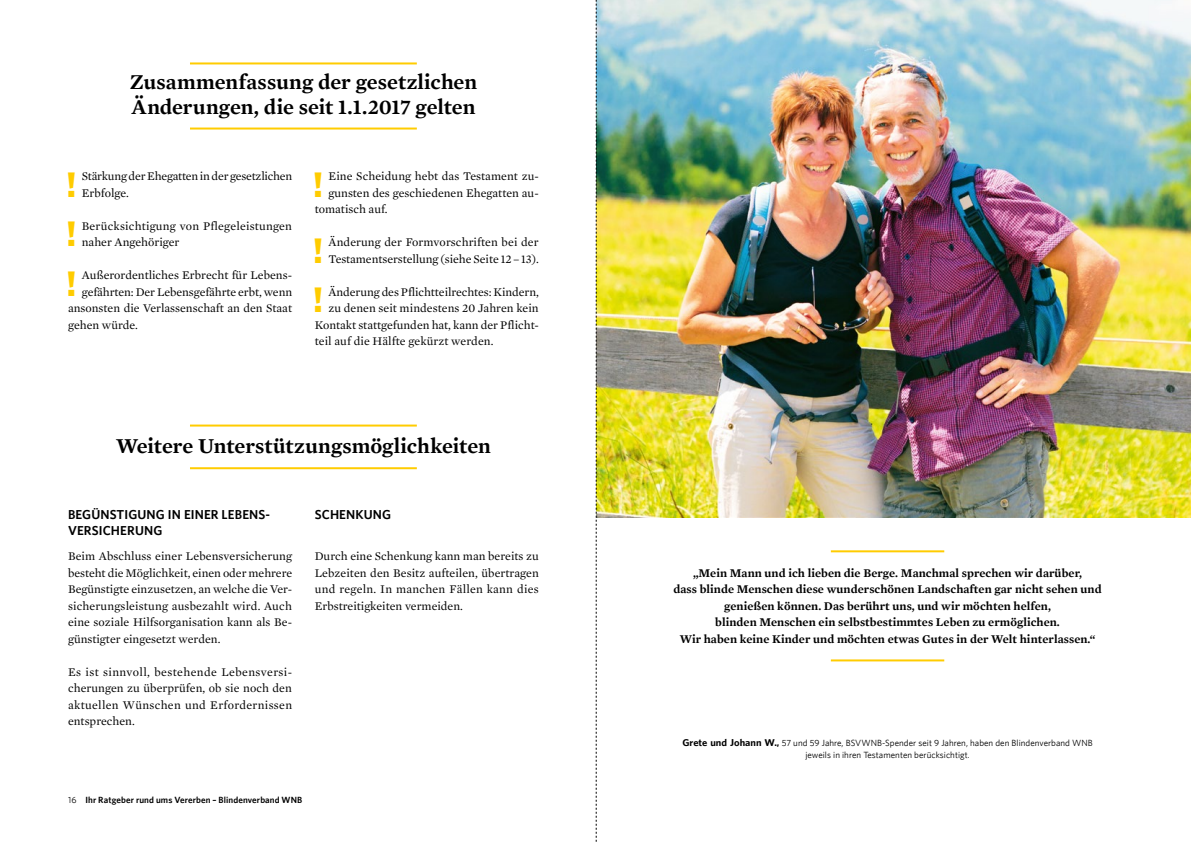
<style>
.page{position:relative;width:1191px;height:842px;background:#fff}
.page>*{position:absolute;margin:0;border:0;box-sizing:border-box;transform-origin:0 0}
.t1{font:700 35.7px "Whitney";color:#fc0}
.t2{font:600 21.5px/25px "Mercury Text G1";color:#000}
.t3{font:600 13px/16.5px "Whitney";letter-spacing:.01em;color:#000}
.t4{font:12px/16.5px "Mercury Text G1";color:#000;text-align:justify}
.t5{font:600 12px/16.5px "Mercury Text G1";letter-spacing:.005em;color:#000;text-align:center}
.t6{font:12px/16.5px "Mercury Text G1";letter-spacing:-.02em;color:#000}
.t7{font:9px/12px "Whitney";letter-spacing:.005em;color:#000;text-align:center}
.t8{font:600 9px "Whitney";letter-spacing:.015em;color:#000}
.s1{font-weight:400}
.s2{font-family:"Whitney Sans Bold OSF"}
</style>
<div class="page">
<hr style="left:190px;top:128px;width:227px;height:2px;background:#fc0">
<hr style="left:190px;top:467px;width:227px;height:2px;background:#fc0">
<hr style="left:190px;top:62px;width:227px;height:2px;background:#fc0">
<hr style="left:190px;top:425px;width:227px;height:2px;background:#fc0">
<hr style="left:831px;top:550px;width:113px;height:2px;background:#fc0">
<img style="left:597px;top:0;width:594px;height:517px">
<hr style="left:831px;top:659px;width:113px;height:2px;background:#fc0">
<svg style="left:596px;top:0;width:1px;height:842px"></svg>
<h2 class="t2" style="left:130px;top:70px;width:349px">Zusammenfassung der gesetzlichen<br>Änderungen, die seit 1.1.2017 gelten</h2>
<h1 class="t1" style="left:66px;top:163px;width:12px">!</h1>
<p class="t6" style="left:82px;top:168px;width:212px">Stärkung der Ehegatten in der gesetzlichen<br>Erbfolge.</p>
<h1 class="t1" style="left:66px;top:212px;width:12px">!</h1>
<p class="t4" style="left:82px;top:218px;width:212px">Berücksichtigung von Pflegeleistungen naher Angehöriger</p>
<h1 class="t1" style="left:66px;top:262px;width:12px">!</h1>
<p class="t4" style="left:82px;top:267px;width:212px">Außerordentliches Erbrecht für Lebens-</p>
<p class="t4" style="left:82px;top:284px;width:212px">gefährten: Der Lebensgefährte erbt, wenn</p>
<p class="t4" style="left:68px;top:300px;width:225px">ansonsten die Verlassenschaft an den Staat</p>
<p class="t4" style="left:68px;top:317px;width:71px">gehen würde.</p>
<h1 class="t1" style="left:313px;top:163px;width:12px">!</h1>
<p class="t4" style="left:328px;top:168px;width:212px">Eine Scheidung hebt das Testament zu-</p>
<p class="t4" style="left:328px;top:185px;width:212px">gunsten des geschiedenen Ehegatten au-</p>
<p class="t4" style="left:315px;top:201px;width:74px">tomatisch auf.</p>
<h1 class="t1" style="left:313px;top:229px;width:12px">!</h1>
<p class="t4" style="left:328px;top:234px;width:212px">Änderung der Formvorschriften bei der<br>Testamentserstellung (siehe Seite 12–13).</p>
<h1 class="t1" style="left:313px;top:278px;width:12px">!</h1>
<p class="t4" style="left:328px;top:284px;width:212px">Änderung des Pflichtteilrechtes: Kindern,</p>
<p class="t4" style="left:328px;top:300px;width:212px">zu denen seit mindestens 20 Jahren kein</p>
<p class="t4" style="left:315px;top:317px;width:225px">Kontakt stattgefunden hat, kann der Pflicht-</p>
<p class="t4" style="left:315px;top:333px;width:180px">teil auf die Hälfte gekürzt werden.</p>
<h2 class="t2" style="left:116px;top:433px;width:376px">Weitere Unterstützungsmöglichkeiten</h2>
<p class="t3" style="left:68px;top:506px;width:204px">BEGÜNSTIGUNG IN EINER LEBENS-<br>VERSICHERUNG</p>
<p class="t4" style="left:68px;top:548px;width:226px">Beim Abschluss einer Lebensversicherung besteht die Möglichkeit, einen oder mehrere Begünstigte einzusetzen, an welche die Ver&shy;sicherungsleistung ausbezahlt wird. Auch eine soziale Hilfsorganisation kann als Be&shy;günstigter eingesetzt werden.</p>
<p class="t4" style="left:68px;top:663px;width:226px">Es ist sinnvoll, bestehende Lebensversi&shy;cherungen zu überprüfen, ob sie noch den aktuellen Wünschen und Erfordernissen entsprechen.</p>
<p class="t3" style="left:315px;top:506px;width:78px">SCHENKUNG</p>
<p class="t4" style="left:315px;top:548px;width:226px">Durch eine Schenkung kann man bereits zu Lebzeiten den Besitz aufteilen, übertragen und regeln. In manchen Fällen kann dies Erbstreitigkeiten vermeiden.</p>
<p class="t8" style="left:68px;top:794px;width:236px"><span class="s1">16</span> Ihr Ratgeber rund ums Vererben – Blindenverband WNB</p>
<p class="t5" style="left:673px;top:564px;width:430px">„Mein Mann und ich lieben die Berge. Manchmal sprechen wir darüber,<br>dass blinde Menschen diese wunderschönen Landschaften gar nicht sehen und genießen können. Das berührt uns, und wir möchten helfen,<br>blinden Menschen ein selbstbestimmtes Leben zu ermöglichen.<br>Wir haben keine Kinder und möchten etwas Gutes in der Welt hinterlassen.“</p>
<p class="t7" style="left:682px;top:737px;width:412px"><span class="s2">Grete und Johann W.,</span> 57 und 59 Jahre, BSVWNB-Spender seit 9 Jahren, haben den Blindenverband WNB jeweils in ihren Testamenten berücksichtigt.</p>
</div>
